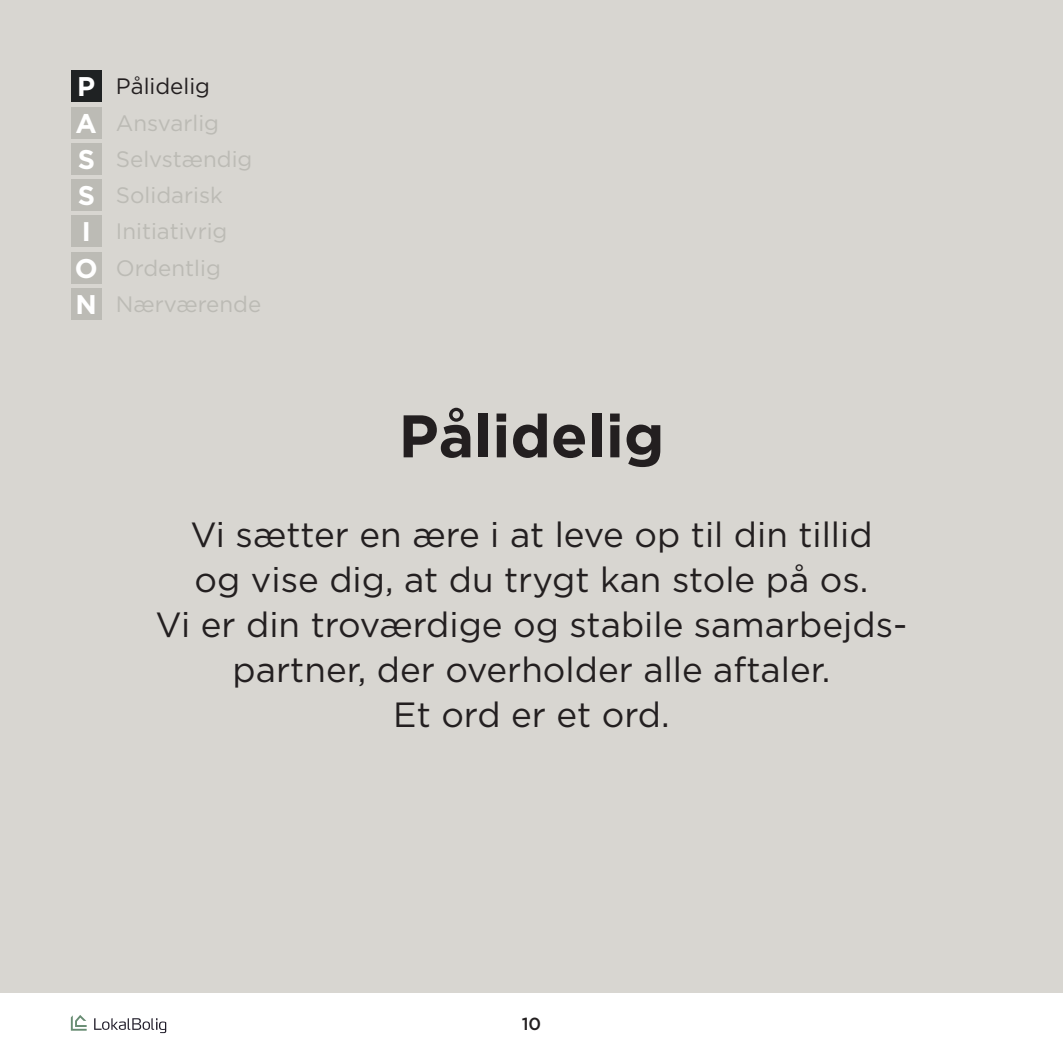
<style>
.page{position:relative;width:1063px;height:1063px;background:#fff}
.page>*{position:absolute;margin:0;border:0;box-sizing:border-box;transform-origin:0 0}
.LB15-BRØD{font:700 60px "Gotham";color:#231f20}
.LB15-BRØD-2{font:35px/45px "Gotham";color:#231f20;text-align:center}
.LB15-RUBRIK{font:700 27px "Gotham";color:#fff}
.LB15-BRØD-3{font:22.25px "Gotham";color:#bcbbb5}
.LB15-BRØD-4{font:22.25px "Gotham";color:#231f20}
.t1{font:500 17.5px "Gotham";color:#231f20}
</style>
<div class="page">
<svg style="left:94px;top:1018px;width:72px;height:15px"></svg>
<svg style="left:71px;top:1015px;width:16px;height:16px"></svg>
<div style="left:0;top:0;width:1063px;height:992px;background:#d8d6d1"></div>
<div style="left:71px;top:71px;width:31px;height:31px;background:#1f2223"></div>
<div style="left:71px;top:107px;width:31px;height:31px;background:#bcbbb5"></div>
<div style="left:71px;top:143px;width:31px;height:31px;background:#bcbbb5"></div>
<div style="left:71px;top:180px;width:31px;height:31px;background:#bcbbb5"></div>
<div style="left:71px;top:216px;width:31px;height:31px;background:#bcbbb5"></div>
<div style="left:71px;top:252px;width:31px;height:31px;background:#bcbbb5"></div>
<div style="left:71px;top:288px;width:31px;height:31px;background:#bcbbb5"></div>
<p class="LB15-RUBRIK" style="left:77px;top:71px;width:20px">P</p>
<p class="LB15-RUBRIK" style="left:76px;top:107px;width:23px">A</p>
<p class="LB15-RUBRIK" style="left:78px;top:144px;width:19px">S</p>
<p class="LB15-RUBRIK" style="left:78px;top:180px;width:19px">S</p>
<p class="LB15-RUBRIK" style="left:82px;top:216px;width:11px">I</p>
<p class="LB15-RUBRIK" style="left:75px;top:252px;width:24px">O</p>
<p class="LB15-RUBRIK" style="left:76px;top:289px;width:23px">N</p>
<p class="LB15-BRØD-4" style="left:116px;top:74px;width:96px">Pålidelig</p>
<p class="LB15-BRØD-3" style="left:116px;top:111px;width:105px">Ansvarlig</p>
<p class="LB15-BRØD-3" style="left:116px;top:147px;width:138px">Selvstændig</p>
<p class="LB15-BRØD-3" style="left:116px;top:183px;width:108px">Solidarisk</p>
<p class="LB15-BRØD-3" style="left:116px;top:219px;width:113px">Initiativrig</p>
<p class="LB15-BRØD-3" style="left:116px;top:255px;width:106px">Ordentlig</p>
<p class="LB15-BRØD-3" style="left:116px;top:292px;width:147px">Nærværende</p>
<p class="LB15-BRØD" style="left:399px;top:401px;width:267px">Pålidelig</p>
<p class="LB15-BRØD-2" style="left:156px;top:512px;width:749px">Vi sætter en ære i at leve op til din tillid<br>og vise dig, at du trygt kan stole på os.<br>Vi er din troværdige og stabile samarbejds&shy;partner, der overholder alle aftaler.<br>Et ord er et ord.</p>
<p class="t1" style="left:522px;top:1014px;width:21px">10</p>
</div>
